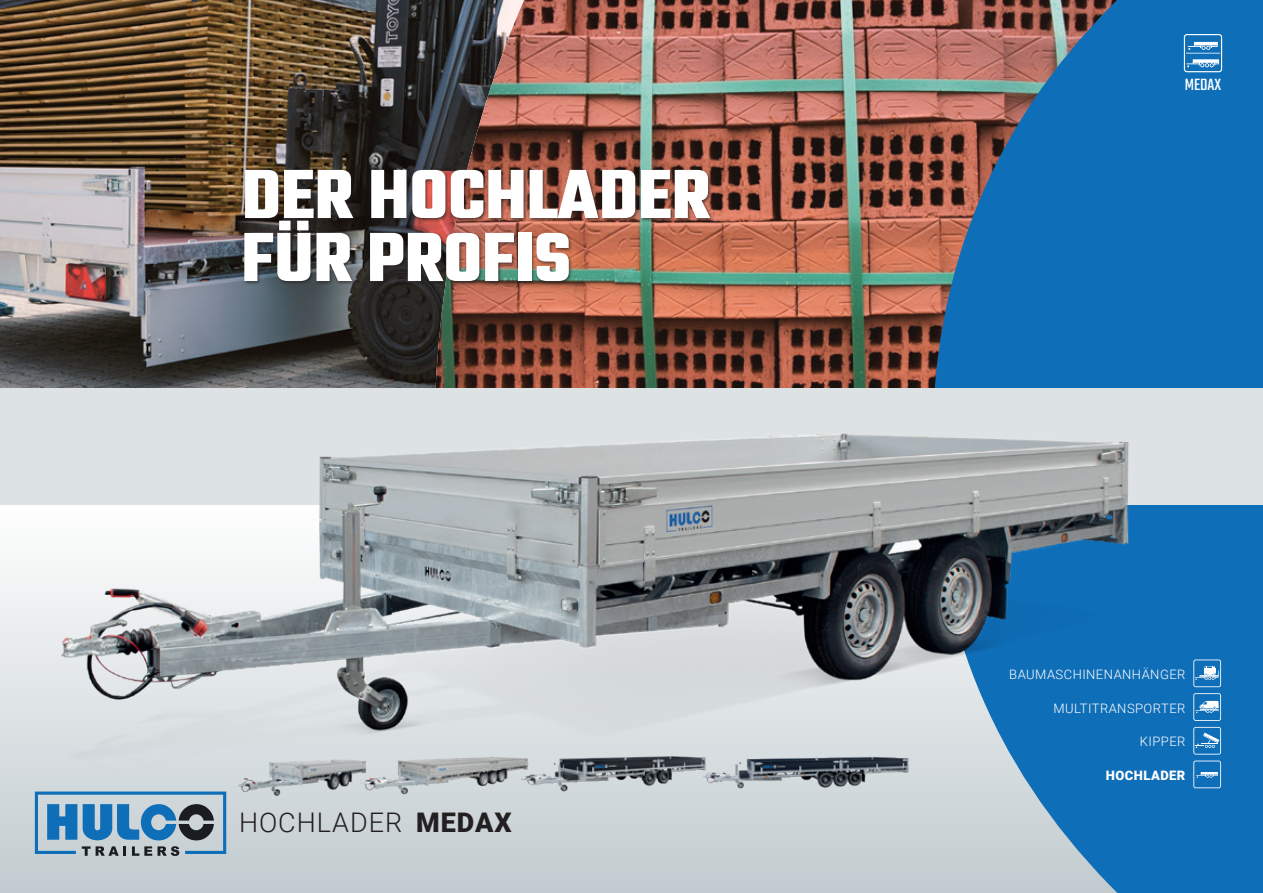
<style>
.page{position:relative;width:1263px;height:893px;background:#fff}
.page>*{position:absolute;margin:0;border:0;box-sizing:border-box;transform-origin:0 0}
.t1{font:700 75px/63px "Teko";color:#fff}
.t2{font:300 27px "Roboto";letter-spacing:.035em;color:#231f20}
.t3{font:18px "Teko";color:#fff}
.t4{font:300 13.05px "Roboto";letter-spacing:.035em;color:#fff}
.t5{font:900 13.05px "Roboto";letter-spacing:.035em;color:#fff}
.s1{font-weight:900}
</style>
<div class="page">
<div style="left:0;top:505px;width:1263px;height:388px;background:#c9d2d5"></div>
<img style="left:0;top:0;width:434px;height:388px">
<img style="left:434px;top:0;width:498px;height:388px">
<svg style="left:932px;top:0;width:331px;height:893px;fill:#0f6eb8"></svg>
<div style="left:0;top:388px;width:1263px;height:117px;background:#dde2e4"></div>
<svg style="left:1193px;top:727px;width:28px;height:28px"></svg>
<svg style="left:1193px;top:761px;width:28px;height:27px"></svg>
<svg style="left:1193px;top:659px;width:28px;height:28px"></svg>
<svg style="left:1193px;top:693px;width:28px;height:28px"></svg>
<img style="left:14px;top:433px;width:1165px;height:356px">
<svg style="left:1184px;top:34px;width:38px;height:38px"></svg>
<img style="left:231px;top:757px;width:127px;height:39px">
<img style="left:358px;top:748px;width:155px;height:47px">
<img style="left:513px;top:744px;width:197px;height:48px">
<img style="left:694px;top:748px;width:222px;height:44px">
<div style="left:243px;top:168px;width:472px;height:117px;background:#231f20;opacity:.7"></div>
<svg style="left:35px;top:791px;width:191px;height:65px"></svg>
<h1 class="t1" style="left:241px;top:168px;width:470px">DER HOCHLADER<br>FÜR PROFIS</h1>
<h2 class="t2" style="left:239px;top:804px;width:274px">HOCHLADER <span class="s1">MEDAX</span></h2>
<h3 class="t3" style="left:1185px;top:74px;width:38px">MEDAX</h3>
<p class="t4" style="left:1009px;top:665px;width:178px">BAUMASCHINENANHÄNGER</p>
<p class="t4" style="left:1053px;top:699px;width:133px">MULTITRANSPORTER</p>
<p class="t4" style="left:1140px;top:733px;width:47px">KIPPER</p>
<p class="t5" style="left:1106px;top:766px;width:81px">HOCHLADER</p>
</div>
